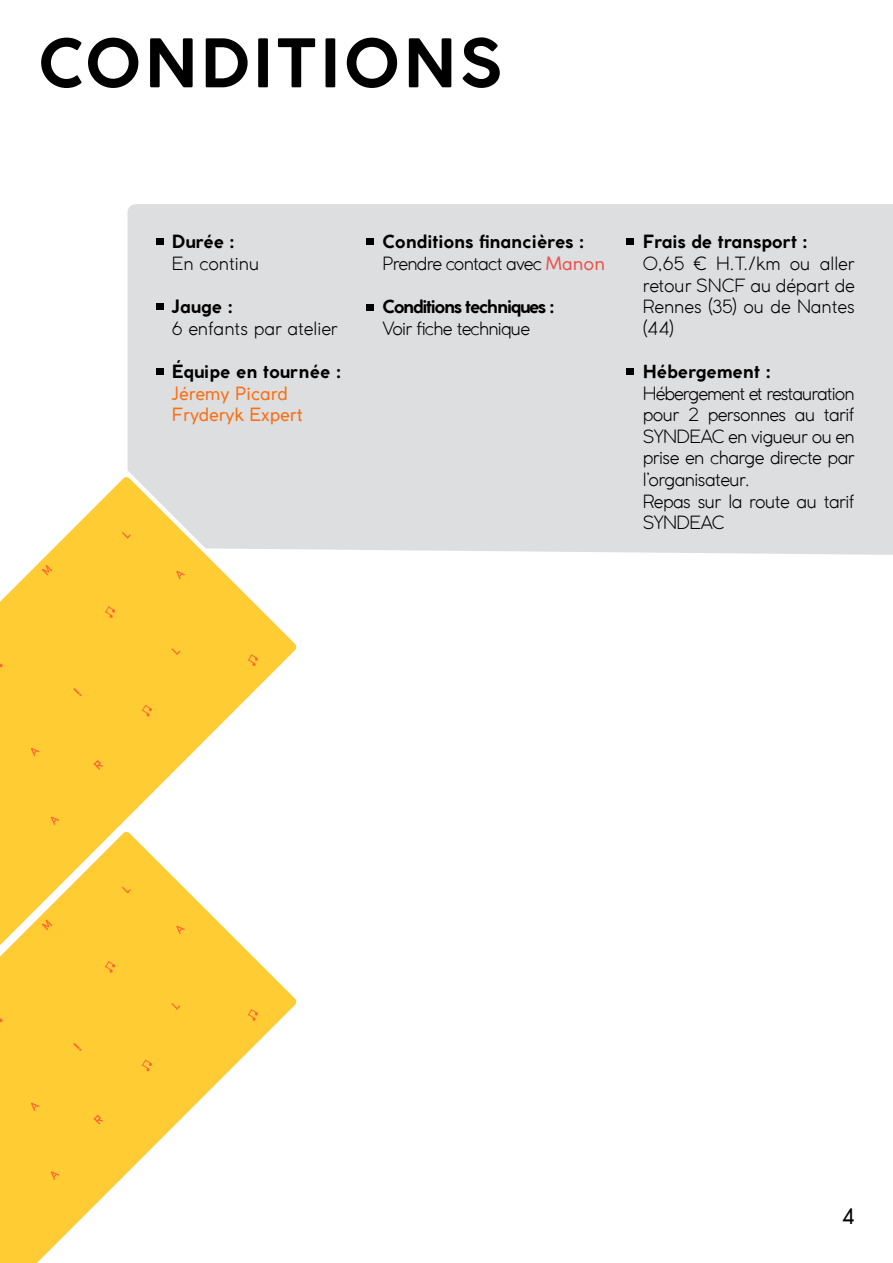
<style>
.page{position:relative;width:893px;height:1263px;background:#fff}
.page>*{position:absolute;margin:0;border:0;box-sizing:border-box;transform-origin:0 0}
.t1{font:700 66px "Coco Gothic";letter-spacing:.05em;color:#000}
.t2{font:21px "Coco Gothic";color:#000}
.t3{font:300 18px/21.6px "Coco Gothic";letter-spacing:-.03em;color:#000;text-align:justify}
.t4{font:700 18px/21.6px "Coco Gothic";color:#000}
.t5{font:300 18px "Coco Gothic";color:#000}
.t6{font:18px/21.6px "Coco Gothic";color:#f96f13}
.t7{font:700 18px "Coco Gothic";letter-spacing:-.07em;color:#000}
.s1{font-weight:300}
.s2{font-weight:400;color:#ea524b}
</style>
<div class="page">
<svg style="left:0;top:477px;width:297px;height:353px;fill:#fc3"></svg>
<svg style="left:31px;top:748px;width:9px;height:8px"></svg>
<svg style="left:119px;top:823px;width:10px;height:7px"></svg>
<svg style="left:51px;top:816px;width:8px;height:9px"></svg>
<svg style="left:94px;top:760px;width:9px;height:10px"></svg>
<svg style="left:73px;top:688px;width:9px;height:8px"></svg>
<svg style="left:0;top:661px;width:3px;height:12px"></svg>
<svg style="left:194px;top:804px;width:8px;height:8px"></svg>
<svg style="left:42px;top:565px;width:10px;height:10px"></svg>
<svg style="left:245px;top:577px;width:10px;height:9px"></svg>
<svg style="left:176px;top:571px;width:9px;height:9px"></svg>
<svg style="left:216px;top:738px;width:10px;height:9px"></svg>
<svg style="left:122px;top:532px;width:6px;height:6px"></svg>
<svg style="left:171px;top:648px;width:9px;height:7px"></svg>
<svg style="left:45px;top:492px;width:8px;height:8px"></svg>
<svg style="left:105px;top:606px;width:10px;height:12px"></svg>
<svg style="left:248px;top:654px;width:10px;height:12px"></svg>
<svg style="left:142px;top:705px;width:10px;height:12px"></svg>
<svg style="left:280px;top:782px;width:11px;height:11px"></svg>
<svg style="left:0;top:832px;width:297px;height:431px;fill:#fc3"></svg>
<svg style="left:31px;top:1103px;width:9px;height:8px"></svg>
<svg style="left:71px;top:1242px;width:10px;height:9px"></svg>
<svg style="left:119px;top:1177px;width:10px;height:9px"></svg>
<svg style="left:51px;top:1171px;width:8px;height:9px"></svg>
<svg style="left:94px;top:1115px;width:9px;height:9px"></svg>
<svg style="left:73px;top:1043px;width:9px;height:8px"></svg>
<svg style="left:0;top:1016px;width:3px;height:11px"></svg>
<svg style="left:194px;top:1158px;width:8px;height:9px"></svg>
<svg style="left:247px;top:1213px;width:8px;height:8px"></svg>
<svg style="left:42px;top:920px;width:10px;height:10px"></svg>
<svg style="left:245px;top:932px;width:10px;height:9px"></svg>
<svg style="left:176px;top:926px;width:9px;height:8px"></svg>
<svg style="left:216px;top:1092px;width:10px;height:10px"></svg>
<svg style="left:122px;top:887px;width:9px;height:6px"></svg>
<svg style="left:171px;top:1003px;width:9px;height:7px"></svg>
<svg style="left:45px;top:847px;width:8px;height:8px"></svg>
<svg style="left:105px;top:961px;width:10px;height:12px"></svg>
<svg style="left:153px;top:845px;width:8px;height:8px"></svg>
<svg style="left:248px;top:1009px;width:10px;height:12px"></svg>
<svg style="left:142px;top:1059px;width:10px;height:12px"></svg>
<svg style="left:280px;top:1136px;width:11px;height:12px"></svg>
<div style="left:128px;top:204px;width:765px;height:351px;background:#dddee0"></div>
<div style="left:156px;top:238px;width:7px;height:7px;background:#000"></div>
<div style="left:156px;top:303px;width:7px;height:6px;background:#000"></div>
<div style="left:156px;top:368px;width:7px;height:7px;background:#000"></div>
<div style="left:366px;top:238px;width:8px;height:7px;background:#000"></div>
<div style="left:366px;top:304px;width:8px;height:7px;background:#000"></div>
<div style="left:626px;top:238px;width:8px;height:7px;background:#000"></div>
<div style="left:626px;top:368px;width:8px;height:7px;background:#000"></div>
<h1 class="t1" style="left:38px;top:35px;width:465px">CONDITIONS</h1>
<p class="t4" style="left:172px;top:232px;width:64px">Durée :</p>
<p class="t5" style="left:172px;top:254px;width:89px">En continu</p>
<p class="t4" style="left:172px;top:297px;width:62px">Jauge :</p>
<p class="t5" style="left:172px;top:319px;width:167px">6 enfants par atelier</p>
<p class="t4" style="left:172px;top:362px;width:170px">Équipe en tournée :</p>
<p class="t6" style="left:172px;top:384px;width:132px">Jéremy Picard<br>Fryderyk Expert</p>
<p class="t4" style="left:383px;top:231px;width:224px">Conditions financières :<br><span class="s1">Prendre contact avec</span> <span class="s2">Manon</span></p>
<p class="t7" style="left:383px;top:299px;width:173px">Conditions techniques :</p>
<p class="t3" style="left:383px;top:317px;width:149px">Voir fiche technique</p>
<p class="t4" style="left:643px;top:232px;width:166px">Frais de transport :</p>
<p class="t3" style="left:643px;top:253px;width:213px">0,65 € H.T./km ou aller retour SNCF au départ de Rennes (35) ou de Nantes (44)</p>
<p class="t4" style="left:643px;top:362px;width:129px">Hébergement :</p>
<p class="t3" style="left:643px;top:383px;width:213px;text-align:left">Hébergement et restauration pour 2 personnes au tarif<br>SYNDEAC en vigueur ou en prise en charge directe par l’organisateur.<br>Repas sur la route au tarif<br>SYNDEAC</p>
<p class="t2" style="left:842px;top:1208px;width:15px">4</p>
</div>
